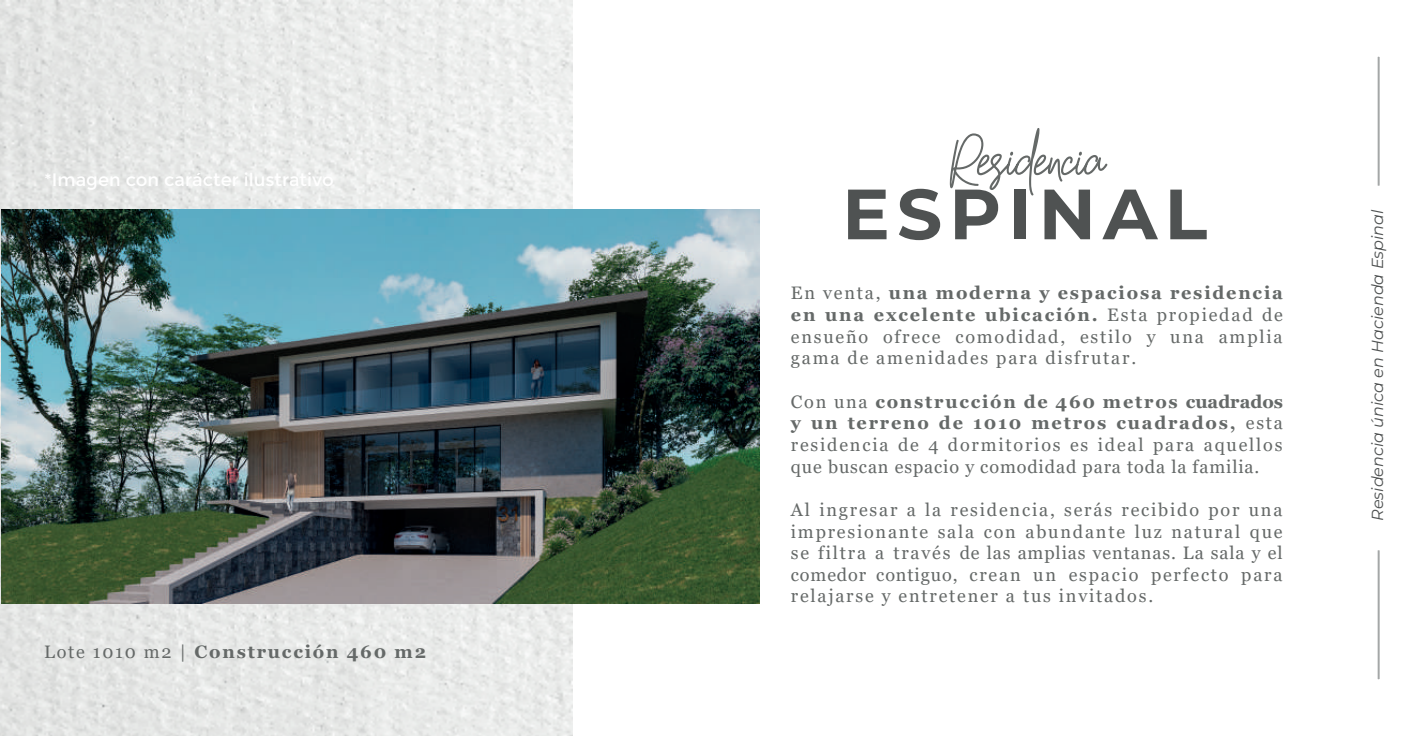
<style>
.page{position:relative;width:1418px;height:736px;background:#fff}
.page>*{position:absolute;margin:0;border:0;box-sizing:border-box;transform-origin:0 0}
.t1{font:700 70.8px "Montserrat";letter-spacing:.1em;color:#4f5252}
.t2{font:18px/21.6px "Georgia";letter-spacing:.1em;color:#656968;text-align:justify}
.t3{font:18px "Montserrat";color:#fff}
.t4{font:700 18px "Georgia";letter-spacing:.1em;color:#656968}
.t5{font:italic 16px "Montserrat";color:#4f5252}
.s1{font-weight:400}
.s2{font-weight:700}
</style>
<div class="page">
<img style="left:0;top:0;width:572px;height:735px">
<svg style="left:949px;top:128px;width:158px;height:67px"></svg>
<hr style="left:1377px;top:57px;width:2px;height:128px;background:#a4a7a7">
<hr style="left:1377px;top:550px;width:2px;height:128px;background:#a4a7a7">
<img style="left:1px;top:210px;width:758px;height:393px">
<p class="t3" style="left:44px;top:169px;width:291px">*Imagen con carácter ilustrativo</p>
<p class="t4" style="left:44px;top:640px;width:383px"><span class="s1">Lote 1010 m2 |</span> Construcción 460 m2</p>
<h1 class="t1" style="left:842px;top:163px;width:366px">ESPINAL</h1>
<p class="t2" style="left:791px;top:282px;width:493px">En venta, <span class="s2">una moderna y espaciosa residencia en una excelente ubicación.</span> Esta propiedad de ensueño ofrece comodidad, estilo y una amplia gama de amenidades para disfrutar.</p>
<p class="t2" style="left:791px;top:391px;width:493px">Con una <span class="s2">construcción de 460 metros cuadrados y un terreno de 1010 metros cuadrados,</span> esta residencia de 4 dormitorios es ideal para aquellos que buscan espacio y comodidad para toda la familia.</p>
<p class="t2" style="left:790px;top:499px;width:493px">Al ingresar a la residencia, serás recibido por una impresionante sala con abundante luz natural que se filtra a través de las amplias ventanas. La sala y el comedor contiguo, crean un espacio perfecto para relajarse y entretener a tus invitados.</p>
<p class="t5" style="left:1366px;top:520px;width:312px;rotate:-90deg">Residencia única en Hacienda Espinal</p>
</div>
